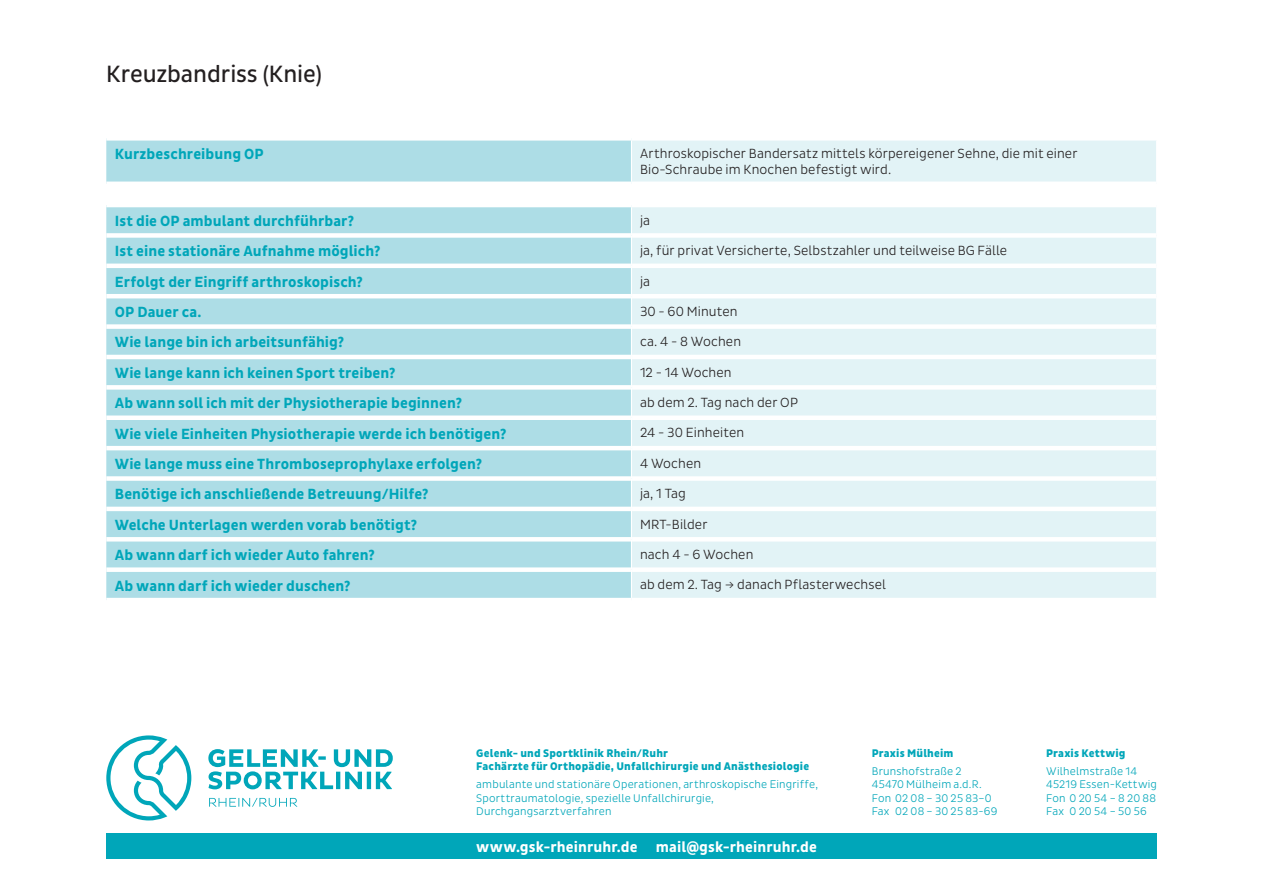
<style>
.page{position:relative;width:1263px;height:893px;background:#fff}
.page>*{position:absolute;margin:0;border:0;box-sizing:border-box;transform-origin:0 0}
.t1{font:24px "Pluto Sans Cond";letter-spacing:-.005em;color:#231f20}
.t2{font:700 15px "Pluto Sans Cond";letter-spacing:.005em;color:#00a6b9}
.t3{font:700 15px "Pluto Sans Cond";letter-spacing:.005em;color:#fff}
.t4{font:300 13.5px/16.2px "Pluto Sans Cond";letter-spacing:.01em;color:#231f20}
.t5{font:300 11.25px/13.5px "Pluto Sans Cond";letter-spacing:.015em;color:#00a6b9}
.t6{font:800 11.25px/13.5px "Pluto Sans Cond";letter-spacing:.015em;color:#00a6b9}
</style>
<div class="page">
<svg style="left:106px;top:735px;width:287px;height:85px"></svg>
<div style="left:106px;top:833px;width:1051px;height:26px;background:#00a6b9"></div>
<svg style="left:106px;top:141px;width:525px;height:457px;fill:#addde6"></svg>
<div style="left:632px;top:141px;width:524px;height:457px;background:#e2f3f6"></div>
<hr style="left:631px;top:203px;width:525px;height:4px;background:#fff">
<div style="left:106px;top:233px;width:525px;height:5px;background:#fff"></div>
<div style="left:632px;top:233px;width:524px;height:5px;background:#fff"></div>
<hr style="left:106px;top:264px;width:525px;height:4px;background:#fff">
<hr style="left:632px;top:264px;width:524px;height:4px;background:#fff">
<hr style="left:106px;top:294px;width:525px;height:4px;background:#fff">
<hr style="left:632px;top:294px;width:524px;height:4px;background:#fff">
<div style="left:106px;top:324px;width:525px;height:5px;background:#fff"></div>
<div style="left:632px;top:324px;width:524px;height:5px;background:#fff"></div>
<hr style="left:106px;top:355px;width:525px;height:4px;background:#fff">
<hr style="left:632px;top:355px;width:524px;height:4px;background:#fff">
<div style="left:106px;top:385px;width:525px;height:5px;background:#fff"></div>
<div style="left:632px;top:385px;width:524px;height:5px;background:#fff"></div>
<div style="left:106px;top:415px;width:525px;height:5px;background:#fff"></div>
<div style="left:632px;top:415px;width:524px;height:5px;background:#fff"></div>
<hr style="left:106px;top:446px;width:525px;height:4px;background:#fff">
<hr style="left:632px;top:446px;width:524px;height:4px;background:#fff">
<div style="left:106px;top:476px;width:525px;height:5px;background:#fff"></div>
<div style="left:632px;top:476px;width:524px;height:5px;background:#fff"></div>
<hr style="left:106px;top:507px;width:525px;height:4px;background:#fff">
<hr style="left:632px;top:507px;width:524px;height:4px;background:#fff">
<div style="left:106px;top:537px;width:525px;height:5px;background:#fff"></div>
<div style="left:632px;top:537px;width:524px;height:5px;background:#fff"></div>
<div style="left:106px;top:567px;width:525px;height:5px;background:#fff"></div>
<div style="left:632px;top:567px;width:524px;height:5px;background:#fff"></div>
<hr style="left:106px;top:182px;width:525px;height:4px;background:#fff">
<hr style="left:631px;top:182px;width:525px;height:4px;background:#fff">
<hr style="left:106px;top:203px;width:525px;height:4px;background:#fff">
<h1 class="t1" style="left:106px;top:60px;width:217px">Kreuzbandriss (Knie)</h1>
<p class="t2" style="left:115px;top:146px;width:150px">Kurzbeschreibung OP</p>
<p class="t4" style="left:640px;top:145px;width:439px">Arthroskopischer Bandersatz mittels körpereigener Sehne, die mit einer<br>Bio-Schraube im Knochen befestigt wird.</p>
<p class="t2" style="left:115px;top:212px;width:241px">Ist die OP ambulant durchführbar?</p>
<p class="t4" style="left:640px;top:212px;width:12px">ja</p>
<p class="t2" style="left:115px;top:243px;width:267px">Ist eine stationäre Aufnahme möglich?</p>
<p class="t4" style="left:640px;top:243px;width:369px">ja, für privat Versicherte, Selbstzahler und teilweise BG Fälle</p>
<p class="t2" style="left:115px;top:273px;width:250px">Erfolgt der Eingriff arthroskopisch?</p>
<p class="t4" style="left:640px;top:273px;width:12px">ja</p>
<p class="t2" style="left:115px;top:303px;width:88px">OP Dauer ca.</p>
<p class="t4" style="left:640px;top:303px;width:99px">30 - 60 Minuten</p>
<p class="t2" style="left:115px;top:334px;width:231px">Wie lange bin ich arbeitsunfähig?</p>
<p class="t4" style="left:640px;top:334px;width:103px">ca. 4 - 8 Wochen</p>
<p class="t2" style="left:115px;top:364px;width:282px">Wie lange kann ich keinen Sport treiben?</p>
<p class="t4" style="left:640px;top:364px;width:93px">12 - 14 Wochen</p>
<p class="t2" style="left:115px;top:395px;width:349px">Ab wann soll ich mit der Physiotherapie beginnen?</p>
<p class="t4" style="left:640px;top:394px;width:159px">ab dem 2. Tag nach der OP</p>
<p class="t2" style="left:115px;top:425px;width:393px">Wie viele Einheiten Physiotherapie werde ich benötigen?</p>
<p class="t4" style="left:640px;top:425px;width:106px">24 - 30 Einheiten</p>
<p class="t2" style="left:115px;top:455px;width:369px">Wie lange muss eine Thromboseprophylaxe erfolgen?</p>
<p class="t4" style="left:640px;top:455px;width:63px">4 Wochen</p>
<p class="t2" style="left:115px;top:486px;width:315px">Benötige ich anschließende Betreuung/Hilfe?</p>
<p class="t4" style="left:640px;top:486px;width:47px">ja, 1 Tag</p>
<p class="t2" style="left:115px;top:516px;width:304px">Welche Unterlagen werden vorab benötigt?</p>
<p class="t4" style="left:640px;top:516px;width:69px">MRT-Bilder</p>
<p class="t2" style="left:115px;top:546px;width:262px">Ab wann darf ich wieder Auto fahren?</p>
<p class="t4" style="left:640px;top:546px;width:115px">nach 4 - 6 Wochen</p>
<p class="t2" style="left:115px;top:577px;width:237px">Ab wann darf ich wieder duschen?</p>
<p class="t4" style="left:640px;top:577px;width:247px">ab dem 2. Tag → danach Pflasterwechsel</p>
<p class="t6" style="left:476px;top:747px;width:334px">Gelenk- und Sportklinik Rhein/Ruhr<br>Fachärzte für Orthopädie, Unfallchirurgie und Anästhesiologie</p>
<p class="t5" style="left:476px;top:778px;width:343px">ambulante und stationäre Operationen, arthroskopische Eingriffe,<br>Sporttraumatologie, spezielle Unfallchirurgie,<br>Durchgangsarztverfahren</p>
<p class="t3" style="left:476px;top:838px;width:342px">www.gsk-rheinruhr.de mail@gsk-rheinruhr.de</p>
<p class="t6" style="left:872px;top:747px;width:83px">Praxis Mülheim</p>
<p class="t5" style="left:872px;top:764px;width:127px">Brunshofstraße 2<br>45470 Mülheim a.d.R.<br>Fon 02 08 – 30 25 83–0<br>Fax 02 08 – 30 25 83-69</p>
<p class="t6" style="left:1046px;top:747px;width:81px">Praxis Kettwig</p>
<p class="t5" style="left:1046px;top:764px;width:112px">Wilhelmstraße 14<br>45219 Essen-Kettwig<br>Fon 0 20 54 – 8 20 88<br>Fax 0 20 54 – 50 56</p>
</div>
